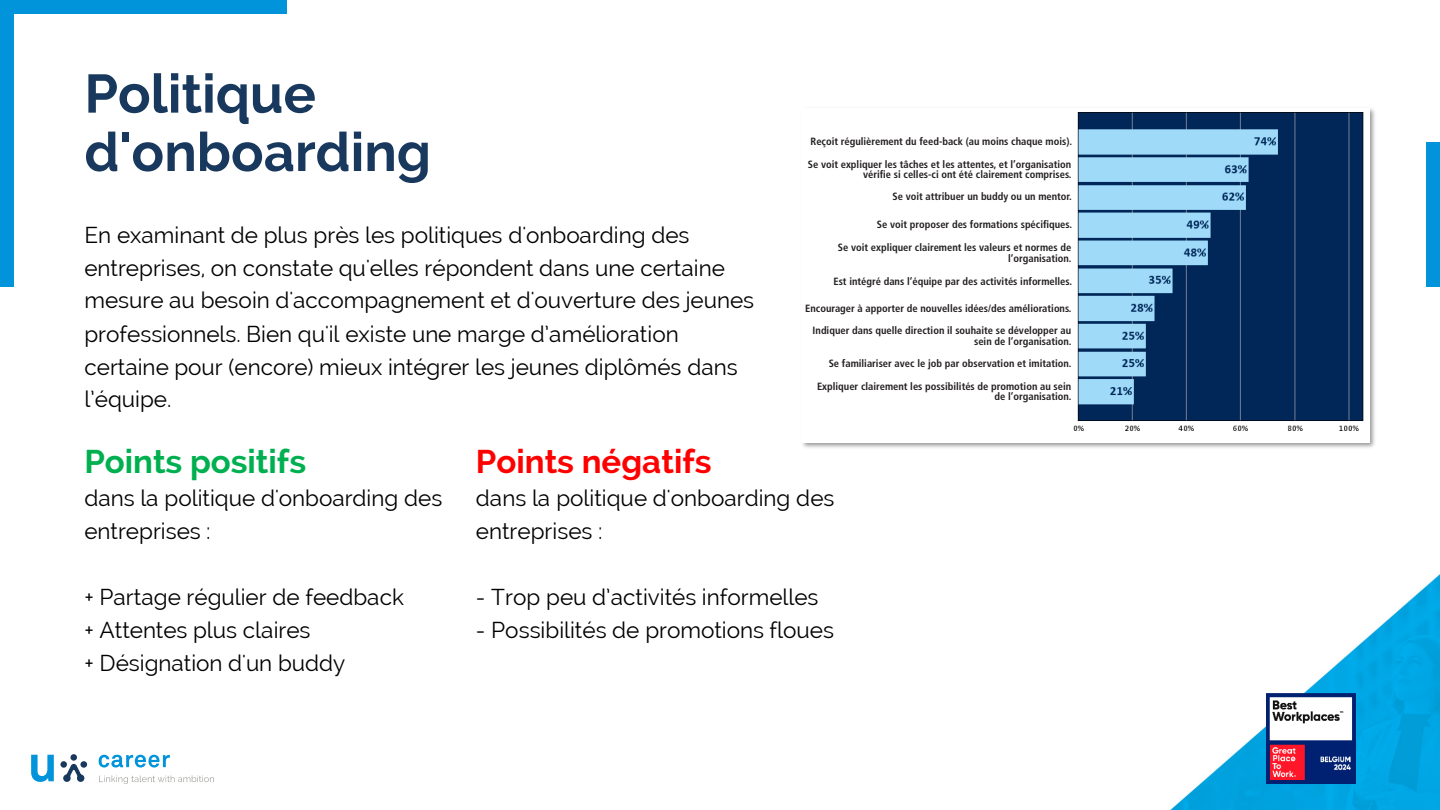
<style>
.page{position:relative;width:1440px;height:810px;background:#fff}
.page>*{position:absolute;margin:0;border:0;box-sizing:border-box;transform-origin:0 0}
.t1{font:700 54px/58.3px "Raleway";color:#18395d}
.t2{font:700 33px "Raleway";color:#00b050}
.t3{font:700 33px "Raleway";color:#f00}
.t4{font:22.5px/33px "Raleway";color:#000}
.t5{font:700 condensed 10.5px/22.5px "Frutiger LT Std";color:#231f20;text-align:right}
</style>
<div class="page">
<img style="left:31px;top:574px;width:1409px;height:236px">
<div style="left:60px;top:761px;width:7px;height:7px;background:#18395d;border-radius:50%"></div>
<div style="left:80px;top:761px;width:7px;height:7px;background:#18395d;border-radius:50%"></div>
<div style="left:70px;top:754px;width:7px;height:7px;background:#18395d;border-radius:50%"></div>
<svg style="left:63px;top:764px;width:22px;height:18px"></svg>
<svg style="left:31px;top:755px;width:23px;height:27px"></svg>
<svg style="left:99px;top:755px;width:71px;height:13px"></svg>
<svg style="left:99px;top:775px;width:115px;height:9px"></svg>
<img style="left:1266px;top:693px;width:90px;height:91px">
<div style="left:1426px;top:142px;width:14px;height:145px;background:#0194da"></div>
<div style="left:0;top:0;width:14px;height:287px;background:#0194da"></div>
<div style="left:0;top:0;width:287px;height:14px;background:#0194da"></div>
<img style="left:802px;top:108px;width:573px;height:340px">
<img style="left:802px;top:108px;width:568px;height:335px">
<div style="left:803px;top:109px;width:274px;height:311px;background:#fff"></div>
<h1 class="t1" style="left:84px;top:65px;width:348px">Politique d'onboarding</h1>
<p class="t5" style="left:808px;top:130px;width:266px;text-align:left">Reçoit régulièrement du feed-back (au moins chaque mois).<br>Se voit expliquer les tâches et les attentes, et l’organisation</p>
<p class="t5" style="left:863px;top:163px;width:210px">vérifie si celles-ci ont été clairement comprises.<br>Se voit attribuer un buddy ou un mentor.</p>
<p class="t5" style="left:838px;top:213px;width:236px;line-height:23px">Se voit proposer des formations spécifiques.<br>Se voit expliquer clairement les valeurs et normes de</p>
<p class="t5" style="left:833px;top:247px;width:240px;line-height:23px">l’organisation.<br>Est intégré dans l’équipe par des activités informelles.</p>
<p class="t5" style="left:805px;top:296px;width:268px;line-height:23px">Encourager à apporter de nouvelles idées/des améliorations.<br>Indiquer dans quelle direction il souhaite se développer au</p>
<p class="t5" style="left:817px;top:330px;width:256px">sein de l’organisation.<br>Se familiariser avec le job par observation et imitation.<br>Expliquer clairement les possibilités de promotion au sein</p>
<p class="t5" style="left:995px;top:386px;width:79px">de l’organisation.</p>
<p class="t4" style="left:84px;top:218px;width:671px">En examinant de plus près les politiques d'onboarding des entreprises, on constate qu'elles répondent dans une certaine mesure au besoin d'accompagnement et d'ouverture des jeunes professionnels. Bien qu'il existe une marge d’amélioration certaine pour (encore) mieux intégrer les jeunes diplômés dans l’équipe.</p>
<h2 class="t2" style="left:84px;top:443px;width:223px">Points positifs</h2>
<h3 class="t4" style="left:84px;top:482px;width:359px">dans la politique d'onboarding des entreprises :</h3>
<h2 class="t3" style="left:476px;top:443px;width:237px">Points négatifs</h2>
<h3 class="t4" style="left:476px;top:482px;width:360px">dans la politique d'onboarding des entreprises :</h3>
<h3 class="t4" style="left:84px;top:581px;width:321px">+ Partage régulier de feedback + Attentes plus claires<br>+ Désignation d'un buddy</h3>
<h3 class="t4" style="left:476px;top:581px;width:344px">- Trop peu d’activités informelles</h3>
<h3 class="t4" style="left:476px;top:614px;width:360px">- Possibilités de promotions floues</h3>
</div>
